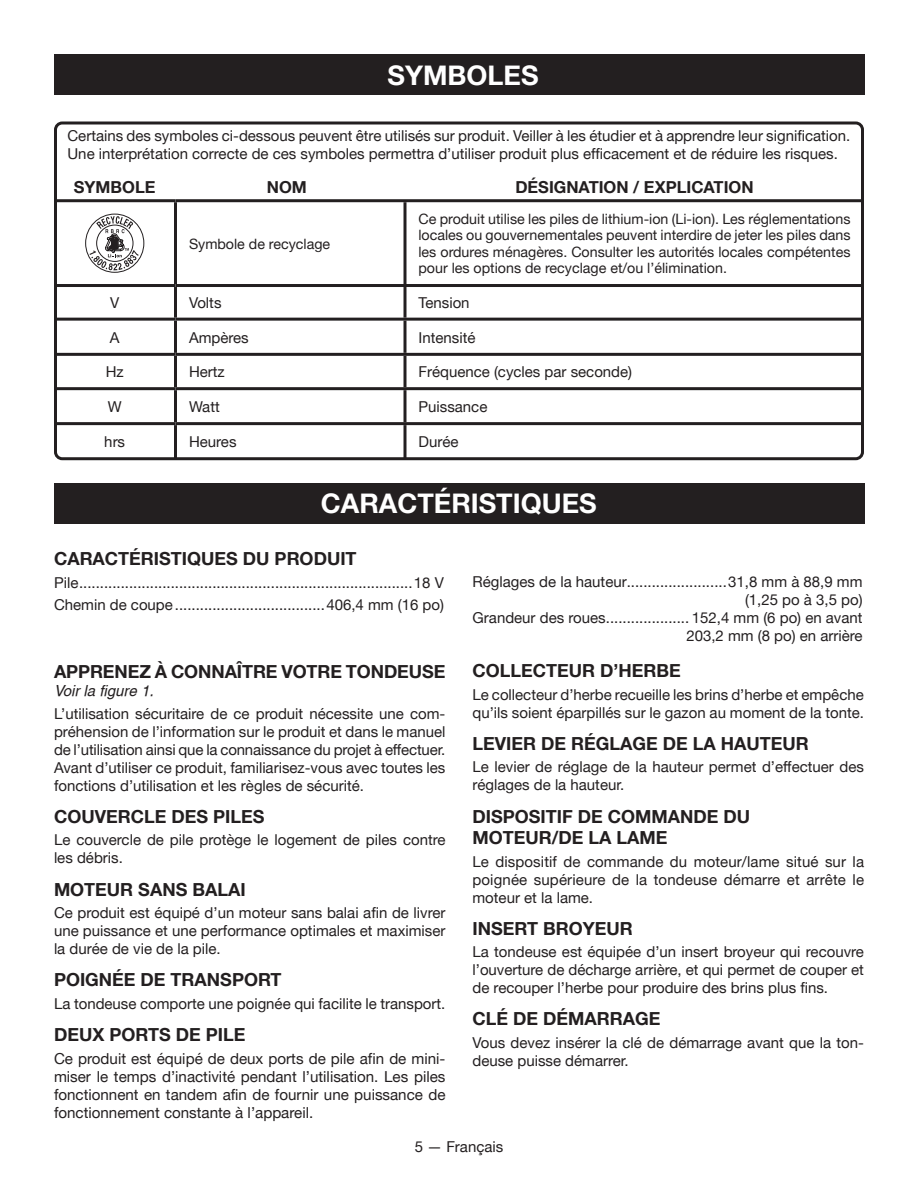
<style>
.page{position:relative;width:918px;height:1188px;background:#fff}
.page>*{position:absolute;margin:0;border:0;box-sizing:border-box;transform-origin:0 0}
.HEADING{font:700 27px "Helvetica Neue";color:#fff}
.Heading_2{font:700 18px/21.6px "Helvetica Neue";color:#231f20}
.Body_text{font:700 18px "Helvetica Neue";color:#231f20}
.t1{font:700 16.5px "Helvetica Neue";color:#231f20}
.Body_text-2{font:15.15px/18.1px "Helvetica Neue";color:#231f20;text-align:justify}
.Body_text-3{font:15px/18px "Helvetica Neue";color:#231f20}
.See_figure{font:italic 15px "Helvetica";color:#231f20}
.Body_text-4{font:14.25px/16.5px "Helvetica Neue";color:#231f20;text-align:justify}
</style>
<div class="page">
<div style="left:54px;top:483px;width:810px;height:41px;background:#231f20"></div>
<hr style="left:174px;top:202px;width:3px;height:82px;background:#231f20">
<hr style="left:405px;top:199px;width:459px;height:3px;background:#231f20">
<hr style="left:405px;top:284px;width:459px;height:3px;background:#231f20">
<hr style="left:54px;top:199px;width:122px;height:3px;background:#231f20">
<hr style="left:176px;top:199px;width:229px;height:3px;background:#231f20">
<hr style="left:54px;top:284px;width:122px;height:3px;background:#231f20">
<hr style="left:176px;top:284px;width:229px;height:3px;background:#231f20">
<hr style="left:174px;top:287px;width:3px;height:31px;background:#231f20">
<hr style="left:404px;top:287px;width:2px;height:31px;background:#231f20">
<hr style="left:54px;top:318px;width:122px;height:3px;background:#231f20">
<hr style="left:176px;top:318px;width:229px;height:3px;background:#231f20">
<hr style="left:174px;top:321px;width:3px;height:32px;background:#231f20">
<hr style="left:405px;top:318px;width:459px;height:3px;background:#231f20">
<hr style="left:404px;top:321px;width:2px;height:32px;background:#231f20">
<hr style="left:54px;top:353px;width:122px;height:3px;background:#231f20">
<hr style="left:176px;top:353px;width:229px;height:3px;background:#231f20">
<hr style="left:174px;top:356px;width:3px;height:31px;background:#231f20">
<hr style="left:405px;top:353px;width:459px;height:3px;background:#231f20">
<hr style="left:404px;top:356px;width:2px;height:31px;background:#231f20">
<hr style="left:54px;top:387px;width:122px;height:3px;background:#231f20">
<hr style="left:176px;top:387px;width:229px;height:3px;background:#231f20">
<hr style="left:174px;top:390px;width:3px;height:32px;background:#231f20">
<hr style="left:405px;top:387px;width:459px;height:3px;background:#231f20">
<hr style="left:404px;top:390px;width:2px;height:32px;background:#231f20">
<hr style="left:54px;top:422px;width:122px;height:3px;background:#231f20">
<hr style="left:176px;top:422px;width:229px;height:3px;background:#231f20">
<hr style="left:174px;top:425px;width:3px;height:34px;background:#231f20">
<hr style="left:405px;top:422px;width:459px;height:3px;background:#231f20">
<hr style="left:404px;top:425px;width:2px;height:34px;background:#231f20">
<hr style="left:404px;top:202px;width:2px;height:82px;background:#231f20">
<svg style="left:85px;top:214px;width:59px;height:58px"></svg>
<div style="left:54px;top:54px;width:810px;height:40px;background:#231f20"></div>
<div style="left:54px;top:122px;width:810px;height:338px;border:3px solid #231f20;border-radius:7px"></div>
<p class="HEADING" style="left:388px;top:58px;width:153px">SYMBOLES</p>
<p class="Body_text-3" style="left:68px;top:127px;width:784px">Certains des symboles ci-dessous peuvent être utilisés sur produit. Veiller à les étudier et à apprendre leur signification.<br>Une interprétation correcte de ces symboles permettra d’utiliser produit plus efficacement et de réduire les risques.</p>
<p class="t1" style="left:74px;top:177px;width:83px">SYMBOLE</p>
<p class="t1" style="left:267px;top:177px;width:42px">NOM</p>
<p class="t1" style="left:515px;top:177px;width:240px">DÉSIGNATION / EXPLICATION</p>
<p class="Body_text-4" style="left:189px;top:235px;width:143px">Symbole de recyclage</p>
<p class="Body_text-4" style="left:418px;top:210px;width:434px">Ce produit utilise les piles de lithium-ion (Li-ion). Les réglementations locales ou gouvernementales peuvent interdire de jeter les piles dans les ordures ménagères. Consulter les autorités locales compétentes pour les options de recyclage et/ou l’élimination.</p>
<p class="Body_text-3" style="left:110px;top:294px;width:11px">V</p>
<p class="Body_text-3" style="left:189px;top:294px;width:34px">Volts</p>
<p class="Body_text-3" style="left:418px;top:294px;width:53px">Tension</p>
<p class="Body_text-3" style="left:110px;top:328px;width:11px">A</p>
<p class="Body_text-3" style="left:189px;top:328px;width:61px">Ampères</p>
<p class="Body_text-3" style="left:418px;top:328px;width:58px">Intensité</p>
<p class="Body_text-3" style="left:106px;top:363px;width:20px">Hz</p>
<p class="Body_text-3" style="left:189px;top:363px;width:37px">Hertz</p>
<p class="Body_text-3" style="left:418px;top:363px;width:215px">Fréquence (cycles par seconde)</p>
<p class="Body_text-3" style="left:108px;top:398px;width:15px">W</p>
<p class="Body_text-3" style="left:189px;top:398px;width:32px">Watt</p>
<p class="Body_text-3" style="left:418px;top:398px;width:70px">Puissance</p>
<p class="Body_text-3" style="left:104px;top:433px;width:22px">hrs</p>
<p class="Body_text-3" style="left:189px;top:433px;width:49px">Heures</p>
<p class="Body_text-3" style="left:418px;top:433px;width:42px">Durée</p>
<p class="HEADING" style="left:321px;top:487px;width:277px">CARACTÉRISTIQUES</p>
<p class="Heading_2" style="left:54px;top:548px;width:304px">CARACTÉRISTIQUES DU PRODUIT</p>
<p class="Body_text-3" style="left:54px;top:573px;width:392px">Pile................................................................................18 V</p>
<p class="Body_text-3" style="left:54px;top:596px;width:392px">Chemin de coupe....................................406,4 mm (16 po)</p>
<p class="Heading_2" style="left:54px;top:661px;width:393px">APPRENEZ À CONNAÎTRE VOTRE TONDEUSE</p>
<p class="See_figure" style="left:54px;top:682px;width:101px">Voir la figure 1.</p>
<p class="Body_text-3" style="left:54px;top:704px;width:393px;text-align:justify">L’utilisation sécuritaire de ce produit nécessite une com&shy;préhension de l’information sur le produit et dans le manuel de l’utilisation ainsi que la connaissance du projet à effectuer.<br>Avant d’utiliser ce produit, familiarisez-vous avec toutes les fonctions d’utilisation et les règles de sécurité.</p>
<p class="Heading_2" style="left:54px;top:806px;width:212px">COUVERCLE DES PILES</p>
<p class="Body_text-3" style="left:54px;top:831px;width:393px">Le couvercle de pile protège le logement de piles contre les débris.</p>
<p class="Heading_2" style="left:54px;top:878px;width:193px">MOTEUR SANS BALAI</p>
<p class="Body_text-3" style="left:54px;top:904px;width:393px;text-align:justify">Ce produit est équipé d’un moteur sans balai afin de livrer une puissance et une performance optimales et maximiser la durée de vie de la pile.</p>
<p class="Heading_2" style="left:54px;top:969px;width:229px">POIGNÉE DE TRANSPORT</p>
<p class="Body_text-3" style="left:54px;top:994px;width:393px">La tondeuse comporte une poignée qui facilite le transport.</p>
<p class="Heading_2" style="left:54px;top:1023px;width:193px">DEUX PORTS DE PILE</p>
<p class="Body_text-2" style="left:54px;top:1049px;width:393px">Ce produit est équipé de deux ports de pile afin de mini&shy;miser le temps d’inactivité pendant l’utilisation. Les piles fonctionnent en tandem afin de fournir une puissance de fonctionnement constante à l’appareil.</p>
<p class="Body_text-3" style="left:473px;top:573px;width:391px">Réglages de la hauteur........................31,8 mm à 88,9 mm</p>
<p class="Body_text-3" style="left:745px;top:591px;width:119px">(1,25 po à 3,5 po)</p>
<p class="Body_text-3" style="left:473px;top:609px;width:392px">Grandeur des roues.................... 152,4 mm (6 po) en avant</p>
<p class="Body_text-3" style="left:686px;top:627px;width:178px">203,2 mm (8 po) en arrière</p>
<p class="Body_text" style="left:472px;top:660px;width:210px">COLLECTEUR D’HERBE</p>
<p class="Body_text-3" style="left:472px;top:685px;width:393px">Le collecteur d’herbe recueille les brins d’herbe et empêche qu’ils soient éparpillés sur le gazon au moment de la tonte.</p>
<p class="Heading_2" style="left:472px;top:732px;width:338px">LEVIER DE RÉGLAGE DE LA HAUTEUR</p>
<p class="Body_text-3" style="left:472px;top:758px;width:393px">Le levier de réglage de la hauteur permet d’effectuer des réglages de la hauteur.</p>
<p class="Heading_2" style="left:472px;top:805px;width:279px">DISPOSITIF DE COMMANDE DU<br>MOTEUR/DE LA LAME</p>
<p class="Body_text-3" style="left:472px;top:852px;width:393px;text-align:justify">Le dispositif de commande du moteur/lame situé sur la poignée supérieure de la tondeuse démarre et arrête le moteur et la lame.</p>
<p class="Heading_2" style="left:472px;top:917px;width:162px">INSERT BROYEUR</p>
<p class="Body_text-3" style="left:472px;top:943px;width:393px;text-align:justify">La tondeuse est équipée d’un insert broyeur qui recouvre l’ouverture de décharge arrière, et qui permet de couper et de recouper l’herbe pour produire des brins plus fins.</p>
<p class="Heading_2" style="left:472px;top:1008px;width:189px">CLÉ DE DÉMARRAGE</p>
<p class="Body_text-3" style="left:472px;top:1033px;width:393px">Vous devez insérer la clé de démarrage avant que la ton&shy;deuse puisse démarrer.</p>
<p class="Body_text-3" style="left:415px;top:1138px;width:90px">5 — Français</p>
</div>
